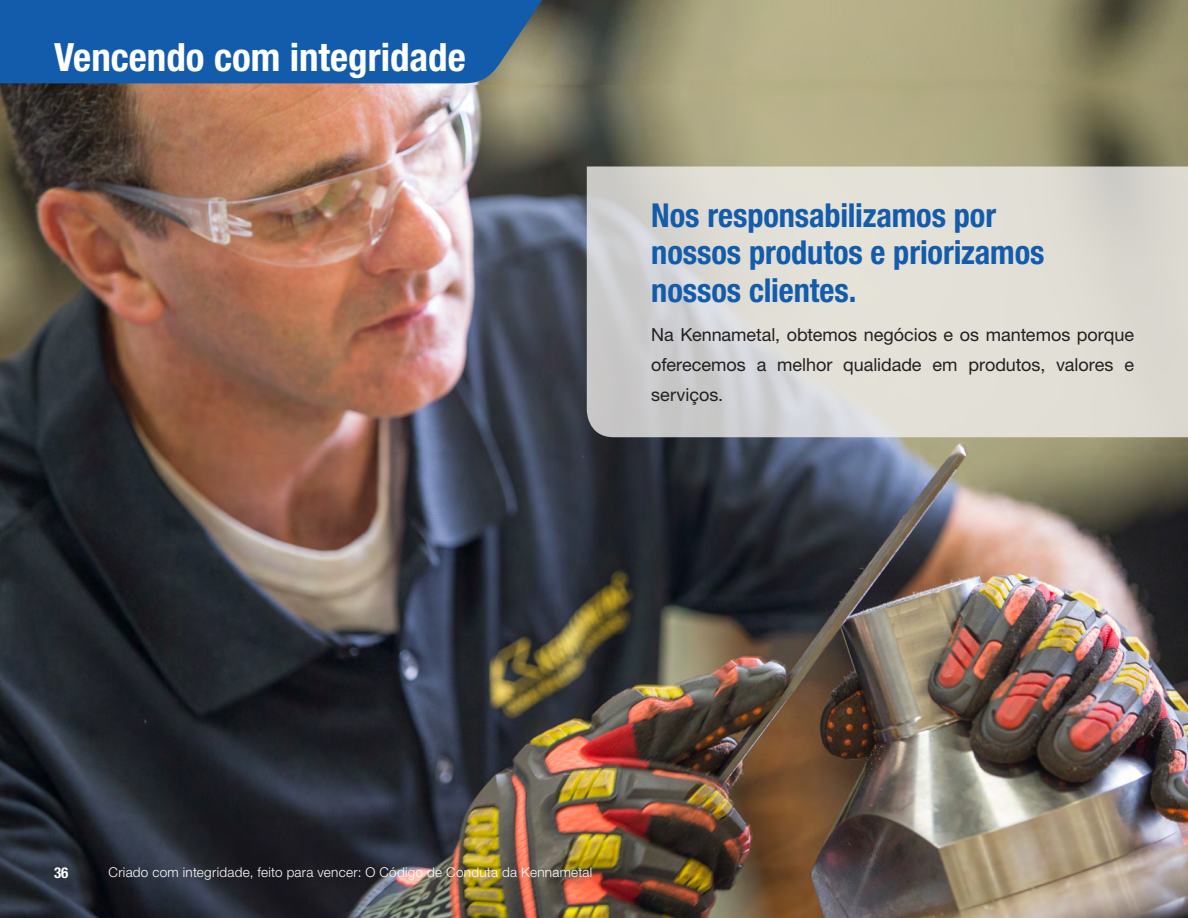
<style>
.page{position:relative;width:1188px;height:918px;background:#fff}
.page>*{position:absolute;margin:0;border:0;box-sizing:border-box;transform-origin:0 0}
.t1{font:700 condensed 39px "Helvetica Neue LT Std";color:#fff}
.t2{font:700 condensed 33px/37.5px "Helvetica Neue LT Std";letter-spacing:-.005em;color:#135cab}
.t3{font:18px/30px "Helvetica Neue LT Std";color:#231f20;text-align:justify}
.t4{font:700 condensed 15px "Helvetica Neue LT Std";color:#fff}
.t5{font:300 13.5px "Helvetica Neue LT Std";letter-spacing:.02em;color:#fff}
</style>
<div class="page">
<img style="left:0;top:83px;width:1188px;height:835px">
<img style="left:463px;top:0;width:725px;height:85px">
<svg style="left:587px;top:166px;width:601px;height:271px;background:#dbd9d3"></svg>
<div style="left:0;top:0;width:550px;height:83px;background:#135cab"></div>
<h1 class="t1" style="left:54px;top:34px;width:413px">Vencendo com integridade</h1>
<h2 class="t2" style="left:651px;top:196px;width:395px">Nos responsabilizamos por nossos produtos e priorizamos nossos clientes.</h2>
<p class="t3" style="left:651px;top:319px;width:484px">Na Kennametal, obtemos negócios e os mantemos porque oferecemos a melhor qualidade em produtos, valores e serviços.</p>
<p class="t4" style="left:54px;top:863px;width:16px">36</p>
<p class="t5" style="left:109px;top:864px;width:485px">Criado com integridade, feito para vencer: O Código de Conduta da Kennametal</p>
</div>
